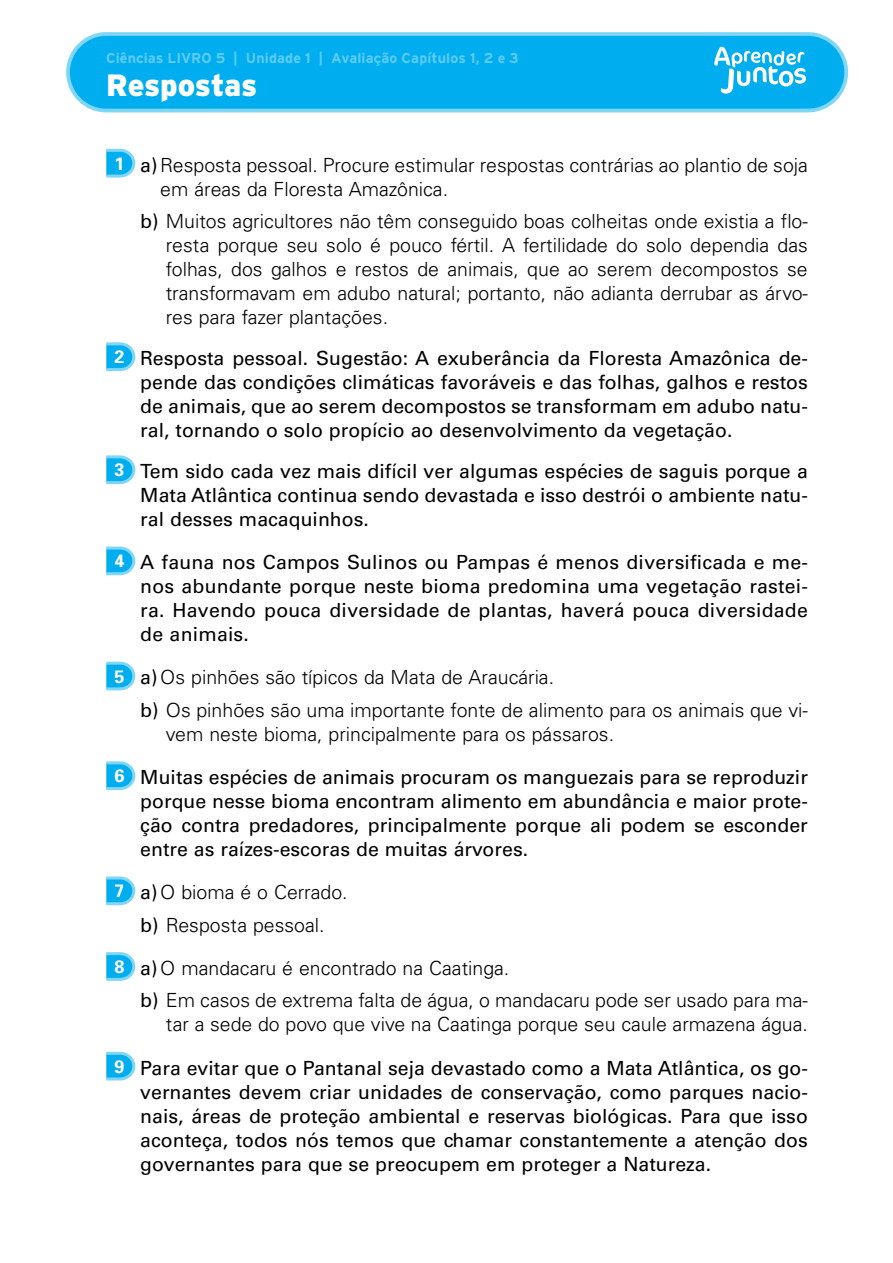
<style>
.page{position:relative;width:893px;height:1263px;background:#fff}
.page>*{position:absolute;margin:0;border:0;box-sizing:border-box;transform-origin:0 0}
.t1{font:900 30.75px "Interstate";letter-spacing:-.01em;color:#fff}
.t2{font:19.5px/24px "Univers LT Std";color:#000;text-align:justify}
.t3{font:300 19.5px/24px "Univers LT Std";color:#000}
.t4{font:700 14.25px "Interstate";letter-spacing:.005em;color:#5fccf6}
.s1{font-family:"Univers";font-weight:700;font-size:18px;color:#fff}
.s2{font-weight:400}
</style>
<div class="page">
<div style="left:68px;top:34px;width:778px;height:77px;background:#00aeef;border-radius:38px"></div>
<div style="left:66px;top:32px;width:782px;height:80px;border:4px solid #80d6f7;border-radius:38px"></div>
<svg style="left:714px;top:47px;width:92px;height:47px"></svg>
<svg style="left:106px;top:149px;width:29px;height:29px"></svg>
<svg style="left:106px;top:342px;width:29px;height:29px"></svg>
<svg style="left:106px;top:455px;width:29px;height:29px"></svg>
<svg style="left:106px;top:546px;width:29px;height:29px"></svg>
<svg style="left:106px;top:662px;width:29px;height:28px"></svg>
<svg style="left:106px;top:761px;width:29px;height:29px"></svg>
<svg style="left:106px;top:876px;width:29px;height:29px"></svg>
<svg style="left:106px;top:952px;width:29px;height:29px"></svg>
<svg style="left:106px;top:1052px;width:29px;height:28px"></svg>
<p class="t4" style="left:106px;top:49px;width:414px">Ciências LIVRO 5 | Unidade 1 | Avaliação Capítulos 1, 2 e 3</p>
<h1 class="t1" style="left:106px;top:66px;width:152px">Respostas</h1>
<p class="t3" style="left:160px;top:153px;width:649px;text-indent:-46px"><span class="s1">1</span> <span class="s2">a)</span>Resposta pessoal. Procure estimular respostas contrárias ao plantio de soja em áreas da Floresta Amazônica.</p>
<p class="t3" style="left:166px;top:209px;width:644px;text-align:justify;text-indent:-26px"><span class="s2">b)</span> Muitos agricultores não têm conseguido boas colheitas onde existia a flo&shy;resta porque seu solo é pouco fértil. A fertilidade do solo dependia das folhas, dos galhos e restos de animais, que ao serem decompostos se transformavam em adubo natural; portanto, não adianta derrubar as árvo&shy;res para fazer plantações.</p>
<p class="t2" style="left:140px;top:346px;width:669px;text-indent:-26px"><span class="s1">2</span> Resposta pessoal. Sugestão: A exuberância da Floresta Amazônica de&shy;pende das condições climáticas favoráveis e das folhas, galhos e restos de animais, que ao serem decompostos se transformam em adubo natu&shy;ral, tornando o solo propício ao desenvolvimento da vegetação.</p>
<p class="t2" style="left:140px;top:459px;width:669px;text-indent:-26px"><span class="s1">3</span> Tem sido cada vez mais difícil ver algumas espécies de saguis porque a Mata Atlântica continua sendo devastada e isso destrói o ambiente natu&shy;ral desses macaquinhos.</p>
<p class="t2" style="left:140px;top:550px;width:669px;text-indent:-26px"><span class="s1">4</span> A fauna nos Campos Sulinos ou Pampas é menos diversificada e me&shy;nos abundante porque neste bioma predomina uma vegetação rastei&shy;ra. Havendo pouca diversidade de plantas, haverá pouca diversidade de animais.</p>
<p class="t3" style="left:140px;top:661px;width:669px;line-height:32.5px;text-indent:-26px"><span class="s1">5</span> <span class="s2">a)</span>Os pinhões são típicos da Mata de Araucária.<br><span class="s2">b)</span> Os pinhões são uma importante fonte de alimento para os animais que vi-</p>
<p class="t3" style="left:166px;top:722px;width:450px">vem neste bioma, principalmente para os pássaros.</p>
<p class="t2" style="left:140px;top:765px;width:669px;text-indent:-26px"><span class="s1">6</span> Muitas espécies de animais procuram os manguezais para se reproduzir porque nesse bioma encontram alimento em abundância e maior prote&shy;ção contra predadores, principalmente porque ali podem se esconder entre as raízes-escoras de muitas árvores.</p>
<p class="t3" style="left:114px;top:876px;width:235px;line-height:32.5px;text-align:center"><span class="s1">7</span> <span class="s2">a)</span>O bioma é o Cerrado. <span class="s2">b)</span> Resposta pessoal.</p>
<p class="t3" style="left:140px;top:952px;width:669px;line-height:32.5px;text-indent:-26px"><span class="s1">8</span> <span class="s2">a)</span>O mandacaru é encontrado na Caatinga.<br><span class="s2">b)</span> Em casos de extrema falta de água, o mandacaru pode ser usado para ma-</p>
<p class="t3" style="left:166px;top:1012px;width:644px">tar a sede do povo que vive na Caatinga porque seu caule armazena água.</p>
<p class="t2" style="left:140px;top:1056px;width:669px;text-indent:-26px"><span class="s1">9</span> Para evitar que o Pantanal seja devastado como a Mata Atlântica, os go&shy;vernantes devem criar unidades de conservação, como parques nacio&shy;nais, áreas de proteção ambiental e reservas biológicas. Para que isso aconteça, todos nós temos que chamar constantemente a atenção dos governantes para que se preocupem em proteger a Natureza.</p>
</div>
